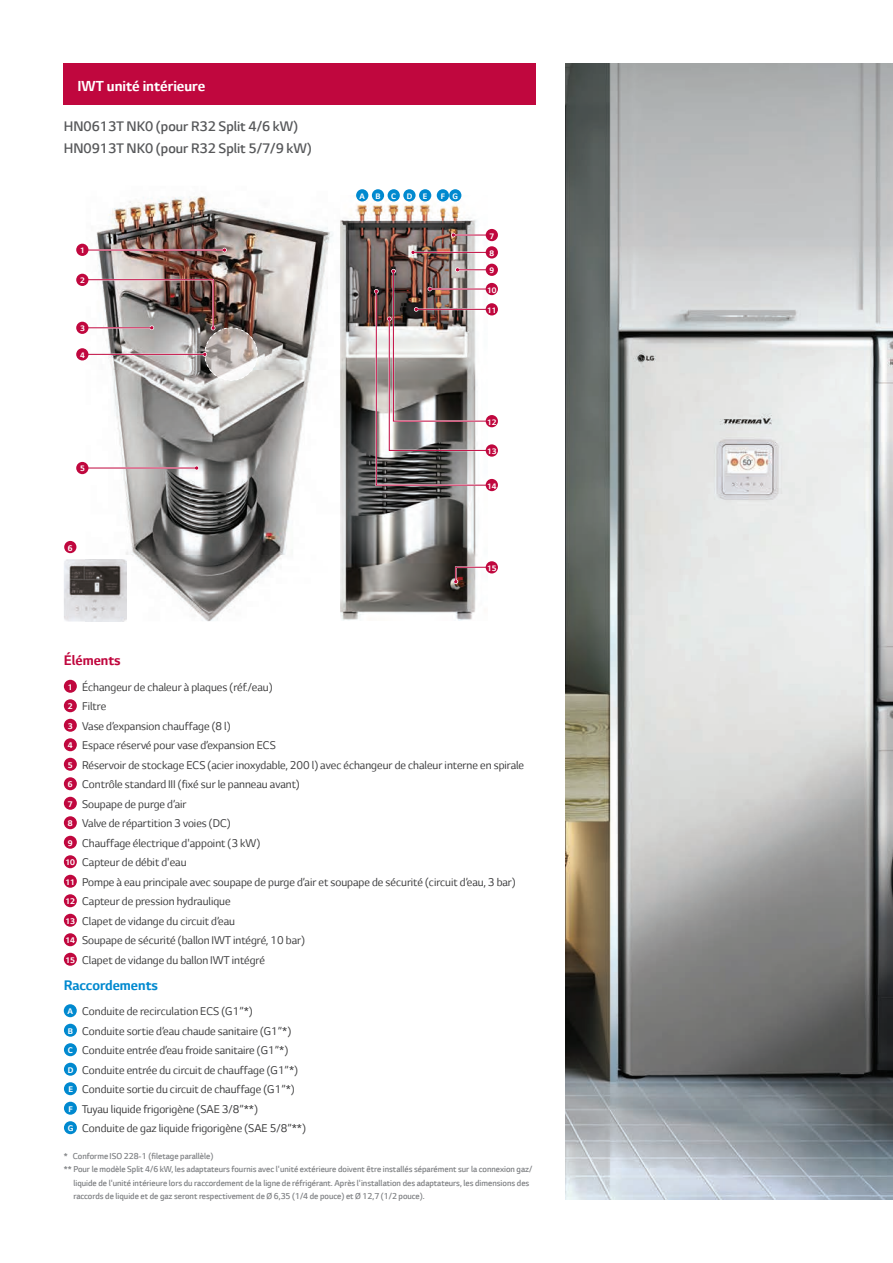
<style>
.page{position:relative;width:893px;height:1263px;background:#fff}
.page>*{position:absolute;margin:0;border:0;box-sizing:border-box;transform-origin:0 0}
.t1{font:700 16.5px "LG Smart";color:#fff}
.t2{font:300 15.75px/22.5px "LG Smart";color:#57585a}
.t3{font:700 15.75px "LG Smart";color:#0089cf}
.t4{font:700 15.75px "LG Smart";color:#c0073e}
.t5{font:12.75px/19.5px "LG Smart";color:#3e3e3f}
.t6{font:300 9.75px "LG Smart";color:#808285}
.t7{font:700 9.3px/19.5px "LG Smart";color:#fff;text-align:justify}
.t8{font:700 9px/19.2px "LG Smart";color:#fff}
</style>
<div class="page">
<img style="left:340px;top:195px;width:147px;height:426px">
<svg style="left:453px;top:566px;width:40px;height:19px"></svg>
<img style="left:86px;top:196px;width:247px;height:425px">
<hr style="left:80px;top:249px;width:146px;height:2px;background:#fff">
<hr style="left:80px;top:250px;width:145px;height:1px;background:#c0073e">
<svg style="left:222px;top:248px;width:5px;height:4px"></svg>
<div style="left:76px;top:244px;width:12px;height:12px;background:#c0073e;border-radius:50%"></div>
<img style="left:79px;top:278px;width:179px;height:103px">
<div style="left:76px;top:274px;width:12px;height:12px;background:#c0073e;border-radius:50%"></div>
<div style="left:76px;top:322px;width:12px;height:12px;background:#c0073e;border-radius:50%"></div>
<hr style="left:80px;top:467px;width:118px;height:2px;background:#fff">
<hr style="left:80px;top:468px;width:117px;height:1px;background:#c0073e">
<svg style="left:194px;top:466px;width:5px;height:4px"></svg>
<div style="left:76px;top:462px;width:12px;height:12px;background:#c0073e;border-radius:50%"></div>
<div style="left:76px;top:348px;width:12px;height:12px;background:#c0073e;border-radius:50%"></div>
<div style="left:356px;top:189px;width:12px;height:12px;background:#0089cf;border-radius:50%"></div>
<div style="left:372px;top:189px;width:12px;height:12px;background:#0089cf;border-radius:50%"></div>
<div style="left:388px;top:189px;width:12px;height:12px;background:#0089cf;border-radius:50%"></div>
<div style="left:403px;top:189px;width:13px;height:12px;background:#0089cf;border-radius:50%"></div>
<div style="left:419px;top:189px;width:12px;height:12px;background:#0089cf;border-radius:50%"></div>
<div style="left:437px;top:189px;width:12px;height:12px;background:#0089cf;border-radius:50%"></div>
<div style="left:449px;top:189px;width:12px;height:12px;background:#0089cf;border-radius:50%"></div>
<hr style="left:452px;top:234px;width:37px;height:2px;background:#fff">
<hr style="left:453px;top:235px;width:36px;height:1px;background:#c0073e">
<svg style="left:451px;top:233px;width:5px;height:4px"></svg>
<hr style="left:413px;top:252px;width:76px;height:1px;background:#c0073e">
<svg style="left:411px;top:250px;width:4px;height:5px"></svg>
<img style="left:374px;top:267px;width:119px;height:220px">
<div style="left:486px;top:229px;width:12px;height:12px;background:#c0073e;border-radius:50%"></div>
<div style="left:486px;top:264px;width:12px;height:12px;background:#c0073e;border-radius:50%"></div>
<div style="left:486px;top:283px;width:12px;height:12px;background:#c0073e;border-radius:50%"></div>
<div style="left:486px;top:246px;width:12px;height:12px;background:#c0073e;border-radius:50%"></div>
<div style="left:486px;top:303px;width:12px;height:12px;background:#c0073e;border-radius:50%"></div>
<div style="left:486px;top:415px;width:12px;height:12px;background:#c0073e;border-radius:50%"></div>
<div style="left:486px;top:444px;width:12px;height:13px;background:#c0073e;border-radius:50%"></div>
<div style="left:486px;top:479px;width:12px;height:12px;background:#c0073e;border-radius:50%"></div>
<div style="left:486px;top:561px;width:12px;height:12px;background:#c0073e;border-radius:50%"></div>
<div style="left:64px;top:1004px;width:13px;height:13px;background:#0089cf;border-radius:50%"></div>
<div style="left:64px;top:1043px;width:13px;height:13px;background:#0089cf;border-radius:50%"></div>
<div style="left:64px;top:1024px;width:13px;height:13px;background:#0089cf;border-radius:50%"></div>
<div style="left:64px;top:1063px;width:13px;height:13px;background:#0089cf;border-radius:50%"></div>
<div style="left:64px;top:1082px;width:13px;height:13px;background:#0089cf;border-radius:50%"></div>
<div style="left:64px;top:1102px;width:13px;height:13px;background:#0089cf;border-radius:50%"></div>
<div style="left:64px;top:1121px;width:13px;height:13px;background:#0089cf;border-radius:50%"></div>
<img style="left:566px;top:64px;width:327px;height:1135px">
<div style="left:64px;top:680px;width:13px;height:13px;background:#c0073e;border-radius:50%"></div>
<div style="left:64px;top:719px;width:13px;height:13px;background:#c0073e;border-radius:50%"></div>
<div style="left:64px;top:699px;width:13px;height:13px;background:#c0073e;border-radius:50%"></div>
<div style="left:64px;top:738px;width:13px;height:13px;background:#c0073e;border-radius:50%"></div>
<div style="left:64px;top:758px;width:13px;height:13px;background:#c0073e;border-radius:50%"></div>
<div style="left:64px;top:777px;width:13px;height:13px;background:#c0073e;border-radius:50%"></div>
<div style="left:64px;top:797px;width:13px;height:13px;background:#c0073e;border-radius:50%"></div>
<div style="left:64px;top:816px;width:13px;height:13px;background:#c0073e;border-radius:50%"></div>
<div style="left:64px;top:855px;width:13px;height:13px;background:#c0073e;border-radius:50%"></div>
<div style="left:64px;top:875px;width:13px;height:13px;background:#c0073e;border-radius:50%"></div>
<div style="left:64px;top:894px;width:13px;height:13px;background:#c0073e;border-radius:50%"></div>
<div style="left:64px;top:914px;width:13px;height:13px;background:#c0073e;border-radius:50%"></div>
<div style="left:64px;top:933px;width:13px;height:13px;background:#c0073e;border-radius:50%"></div>
<div style="left:64px;top:953px;width:13px;height:13px;background:#c0073e;border-radius:50%"></div>
<div style="left:64px;top:836px;width:13px;height:13px;background:#c0073e;border-radius:50%"></div>
<img style="left:64px;top:559px;width:22px;height:62px">
<img style="left:86px;top:559px;width:40px;height:62px">
<div style="left:64px;top:541px;width:12px;height:12px;background:#c0073e;border-radius:50%"></div>
<div style="left:64px;top:64px;width:472px;height:41px;background:#c0073e"></div>
<p class="t1" style="left:77px;top:76px;width:129px">IWT unité intérieure</p>
<p class="t2" style="left:64px;top:115px;width:249px">HN0613T NK0 (pour R32 Split 4/6 kW)<br>HN0913T NK0 (pour R32 Split 5/7/9 kW)</p>
<p class="t8" style="left:80px;top:241px;width:6px">1</p>
<p class="t8" style="left:80px;top:271px;width:6px">2</p>
<p class="t8" style="left:80px;top:319px;width:6px">3</p>
<p class="t8" style="left:80px;top:346px;width:6px">4</p>
<p class="t8" style="left:80px;top:459px;width:6px">5</p>
<p class="t7" style="left:68px;top:538px;width:6px">6</p>
<p class="t8" style="left:360px;top:187px;width:69px">ABCDE</p>
<p class="t8" style="left:441px;top:187px;width:19px">F G</p>
<p class="t8" style="left:489px;top:226px;width:6px">7</p>
<p class="t8" style="left:487px;top:261px;width:11px">9<br>10</p>
<p class="t8" style="left:489px;top:244px;width:6px">8</p>
<p class="t8" style="left:487px;top:301px;width:11px">11</p>
<p class="t8" style="left:487px;top:412px;width:11px">12</p>
<p class="t8" style="left:487px;top:442px;width:11px">13</p>
<p class="t8" style="left:487px;top:476px;width:11px">14</p>
<p class="t8" style="left:487px;top:559px;width:11px">15</p>
<p class="t4" style="left:64px;top:652px;width:58px">Éléments</p>
<p class="t7" style="left:68px;top:677px;width:6px">1</p>
<p class="t7" style="left:68px;top:716px;width:6px">3</p>
<p class="t5" style="left:82px;top:677px;width:444px">Échangeur de chaleur à plaques (réf./eau)<br>Filtre<br>Vase d’expansion chauffage (8 l)<br>Espace réservé pour vase d’expansion ECS<br>Réservoir de stockage ECS (acier inoxydable, 200 l) avec échangeur de chaleur interne en spirale Contrôle standard III (fixé sur le panneau avant)<br>Soupape de purge d’air<br>Valve de répartition 3 voies (DC)<br>Chauffage électrique d'appoint (3 kW)<br>Capteur de débit d'eau<br>Pompe à eau principale avec soupape de purge d’air et soupape de sécurité (circuit d’eau, 3 bar)<br>Capteur de pression hydraulique<br>Clapet de vidange du circuit d’eau<br>Soupape de sécurité (ballon IWT intégré, 10 bar)<br>Clapet de vidange du ballon IWT intégré</p>
<p class="t7" style="left:68px;top:697px;width:6px">2</p>
<p class="t7" style="left:68px;top:736px;width:6px">4<br>5<br>6<br>7<br>8</p>
<p class="t7" style="left:65px;top:853px;width:11px">10<br>11<br>12<br>13<br>14<br>15</p>
<p class="t7" style="left:68px;top:833px;width:6px">9</p>
<p class="t3" style="left:64px;top:976px;width:96px">Raccordements</p>
<p class="t5" style="left:82px;top:1001px;width:225px">Conduite de recirculation ECS (G1”*)<br>Conduite sortie d’eau chaude sanitaire (G1”*)<br>Conduite entrée d’eau froide sanitaire (G1”*)<br>Conduite entrée du circuit de chauffage (G1”*)<br>Conduite sortie du circuit de chauffage (G1”*)<br>Tuyau liquide frigorigène (SAE 3/8”**)<br>Conduite de gaz liquide frigorigène (SAE 5/8”**)</p>
<p class="t7" style="left:67px;top:1002px;width:7px">A</p>
<p class="t7" style="left:68px;top:1041px;width:7px">C</p>
<p class="t7" style="left:68px;top:1021px;width:7px">B</p>
<p class="t7" style="left:68px;top:1060px;width:7px">D E F G</p>
<p class="t6" style="left:64px;top:1151px;width:151px">* Conforme ISO 228-1 (filetage parallèle)</p>
<p class="t6" style="left:64px;top:1164px;width:470px">** Pour le modèle Split 4/6 kW, les adaptateurs fournis avec l'unité extérieure doivent être installés séparément sur la connexion gaz/</p>
<p class="t6" style="left:73px;top:1178px;width:457px">liquide de l'unité intérieure lors du raccordement de la ligne de réfrigérant. Après l'installation des adaptateurs, les dimensions des</p>
<p class="t6" style="left:73px;top:1191px;width:353px">raccords de liquide et de gaz seront respectivement de Ø 6,35 (1/4 de pouce) et Ø 12,7 (1/2 pouce).</p>
</div>
